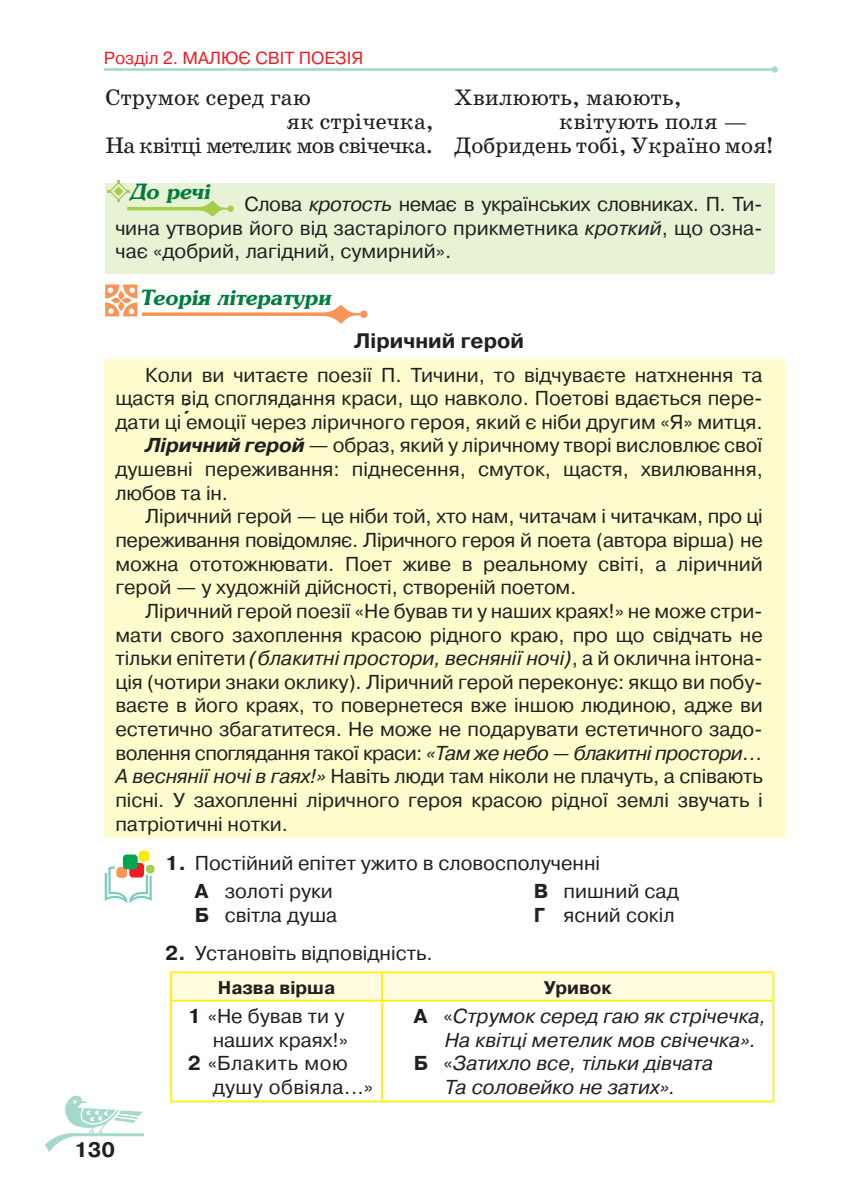
<style>
.page{position:relative;width:844px;height:1191px;background:#fff}
.page>*{position:absolute;margin:0;border:0;box-sizing:border-box;transform-origin:0 0}
.t1{font:22.75px "School Book C";color:#231f20}
.t2{font:22.75px "School Book C";letter-spacing:-.04em;color:#231f20}
.t3{font:italic 700 21px "AG Presquire C";color:#007d3c}
.t4{font:700 21px "Pragmatica C";color:#231f20}
.t5{font:20.12px/23.6px "Pragmatica C";letter-spacing:-.005em;color:#231f20}
.t6{font:italic 20.12px "Pragmatica C";color:#231f20}
.t7{font:italic 20.12px "Pragmatica C";letter-spacing:-.03em;color:#231f20}
.t8{font:20.12px "Pragmatica C";letter-spacing:.02em;color:#231f20}
.t9{font:20.12px "Pragmatica C";letter-spacing:.03em;color:#231f20}
.t10{font:700 18.38px "Pragmatica C";color:#231f20}
.t11{font:17.5px "Pragmatica C";color:#ee1d23}
.s1{font-style:italic}
.s2{font-weight:700;font-style:italic}
.s3{font-style:normal}
.s4{font-weight:700}
.s5{font-weight:700;font-style:normal}
</style>
<div class="page">
<hr style="left:70px;top:1133px;width:74px;height:3px;background:#a5d9cb">
<svg style="left:45px;top:1095px;width:97px;height:57px"></svg>
<hr style="left:104px;top:68px;width:670px;height:3px;background:#a5d9cb">
<div style="left:771px;top:66px;width:6px;height:7px;background:#a5d9cb;border-radius:50%"></div>
<div style="left:104px;top:360px;width:680px;height:478px;background:#fffbcc"></div>
<div style="left:105px;top:184px;width:669px;height:90px;background:#e8f2d5"></div>
<div style="left:172px;top:973px;width:600px;height:26px;background:#fffce0"></div>
<hr style="left:170px;top:971px;width:212px;height:2px;background:#fff101">
<hr style="left:170px;top:973px;width:2px;height:26px;background:#fff101">
<hr style="left:382px;top:971px;width:392px;height:2px;background:#fff101">
<hr style="left:381px;top:973px;width:2px;height:26px;background:#fff101">
<hr style="left:772px;top:973px;width:2px;height:26px;background:#fff101">
<hr style="left:170px;top:999px;width:212px;height:2px;background:#fff101">
<hr style="left:170px;top:1001px;width:2px;height:99px;background:#fff101">
<hr style="left:382px;top:999px;width:392px;height:2px;background:#fff101">
<hr style="left:381px;top:1001px;width:2px;height:99px;background:#fff101">
<hr style="left:772px;top:1001px;width:2px;height:99px;background:#fff101">
<hr style="left:170px;top:1100px;width:212px;height:2px;background:#fff101">
<hr style="left:382px;top:1100px;width:392px;height:2px;background:#fff101">
<hr style="left:127px;top:207px;width:88px;height:3px;background:#a4ce4c">
<svg style="left:188px;top:200px;width:46px;height:15px"></svg>
<svg style="left:108px;top:181px;width:21px;height:21px"></svg>
<svg style="left:142px;top:312px;width:170px;height:4px"></svg>
<svg style="left:312px;top:304px;width:55px;height:20px"></svg>
<svg style="left:105px;top:284px;width:32px;height:32px"></svg>
<svg style="left:105px;top:865px;width:48px;height:38px"></svg>
<div style="left:129px;top:862px;width:15px;height:15px;background:#ee1d23;border-radius:4px"></div>
<div style="left:116px;top:867px;width:11px;height:11px;background:#f79559;border-radius:4px"></div>
<div style="left:139px;top:850px;width:10px;height:11px;background:#ffea01;border-radius:4px"></div>
<div style="left:146px;top:864px;width:8px;height:9px;background:#a4ce4c;border-radius:4px"></div>
<div style="left:123px;top:854px;width:15px;height:15px;background:#00a54f;border-radius:4px"></div>
<p class="t11" style="left:104px;top:49px;width:261px">Розділ 2. МАЛЮЄ СВІТ ПОЕЗІЯ</p>
<p class="t1" style="left:105px;top:85px;width:207px">Струмок серед гаю</p>
<p class="t1" style="left:286px;top:109px;width:149px">як стрічечка,</p>
<p class="t2" style="left:105px;top:133px;width:329px">На квітці метелик мов свічечка.</p>
<p class="t1" style="left:454px;top:85px;width:229px">Хвилюють, маюють,</p>
<p class="t1" style="left:559px;top:109px;width:190px">квітують поля —</p>
<p class="t1" style="left:454px;top:133px;width:320px">Добридень тобі, Україно моя!</p>
<p class="t5" style="left:115px;top:192px;width:648px;text-align:justify;text-indent:129px">Слова <span class="s1">кротость</span> немає в українських словниках. П. Ти&shy;чина утворив його від застарілого прикметника <span class="s1">кроткий</span>, що озна&shy;чає «добрий, лагідний, сумирний».</p>
<p class="t3" style="left:131px;top:178px;width:81px">До речі</p>
<p class="t3" style="left:141px;top:284px;width:192px">Теорія літератури</p>
<p class="t4" style="left:354px;top:329px;width:171px">Ліричний герой</p>
<p class="t5" style="left:145px;top:363px;width:619px">Коли ви читаєте поезії П. Тичини, то відчуваєте натхнення та</p>
<p class="t5" style="left:115px;top:386px;width:648px">щастя від споглядання краси, що навколо. Поетові вдається пере-</p>
<p class="t5" style="left:115px;top:410px;width:648px">дати ці емоції через ліричного героя, який є ніби другим «Я» митця.</p>
<p class="t5" style="left:145px;top:434px;width:619px"><span class="s2">Ліричний герой</span> — образ, який у ліричному творі висловлює свої</p>
<p class="t5" style="left:115px;top:457px;width:648px">душевні переживання: піднесення, смуток, щастя, хвилювання,</p>
<p class="t5" style="left:115px;top:481px;width:114px">любов та ін.</p>
<p class="t5" style="left:145px;top:505px;width:619px">Ліричний герой — це ніби той, хто нам, читачам і читачкам, про ці</p>
<p class="t5" style="left:115px;top:528px;width:648px">переживання повідомляє. Ліричного героя й поета (автора вірша) не</p>
<p class="t5" style="left:115px;top:552px;width:648px">можна ототожнювати. Поет живе в реальному світі, а ліричний</p>
<p class="t5" style="left:115px;top:575px;width:462px">герой — у художній дійсності, створеній поетом.</p>
<p class="t5" style="left:145px;top:599px;width:619px">Ліричний герой поезії «Не бував ти у наших краях!» не може стри-</p>
<p class="t5" style="left:115px;top:623px;width:648px">мати свого захоплення красою рідного краю, про що свідчать не</p>
<p class="t6" style="left:115px;top:647px;width:648px"><span class="s3">тільки епітети</span> (блакитні простори, веснянії ночі)<span class="s3">, а й оклична інтона-</span></p>
<p class="t5" style="left:115px;top:670px;width:648px">ція (чотири знаки оклику). Ліричний герой переконує: якщо ви побу-</p>
<p class="t5" style="left:115px;top:694px;width:648px">ваєте в його краях, то повернетеся вже іншою людиною, адже ви</p>
<p class="t5" style="left:115px;top:717px;width:648px">естетично збагатитеся. Не може не подарувати естетичного задо-</p>
<p class="t7" style="left:115px;top:742px;width:648px"><span class="s3">волення споглядання такої краси:</span> «Там же небо — блакитні простори...</p>
<p class="t5" style="left:115px;top:764px;width:648px"><span class="s1">А веснянії ночі в гаях!»</span> Навіть люди там ніколи не плачуть, а співають</p>
<p class="t5" style="left:115px;top:788px;width:648px">пісні. У захопленні ліричного героя красою рідної землі звучать і</p>
<p class="t5" style="left:115px;top:812px;width:174px">патріотичні нотки.</p>
<p class="t5" style="left:195px;top:848px;width:406px;line-height:28.5px;text-indent:-30px"><span class="s4">1.</span> Постійний епітет ужито в словосполученні<br><span class="s4">А</span> золоті руки</p>
<p class="t5" style="left:195px;top:903px;width:144px"><span class="s4">Б</span> світла душа</p>
<p class="t5" style="left:533px;top:879px;width:146px"><span class="s4">В</span> пишний сад<br><span class="s4">Г</span> ясний сокіл</p>
<p class="t4" style="left:74px;top:1137px;width:43px">130</p>
<p class="t5" style="left:165px;top:941px;width:269px"><span class="s4">2.</span> Установіть відповідність.</p>
<p class="t10" style="left:218px;top:977px;width:119px">Назва вірша</p>
<p class="t10" style="left:543px;top:977px;width:69px">Уривок</p>
<p class="t5" style="left:188px;top:1004px;width:158px"><span class="s4">1</span> «Не бував ти у</p>
<p class="t5" style="left:213px;top:1028px;width:137px">наших краях!»</p>
<p class="t9" style="left:188px;top:1052px;width:161px"><span class="s4">2</span> «Блакить мою</p>
<p class="t8" style="left:213px;top:1076px;width:162px">душу обвіяла...»</p>
<p class="t6" style="left:414px;top:1005px;width:354px"><span class="s5">А</span> <span class="s3">«</span>Струмок серед гаю як стрічечка,</p>
<p class="t6" style="left:444px;top:1029px;width:313px">На квітці метелик мов свічечка».</p>
<p class="t6" style="left:414px;top:1052px;width:301px"><span class="s5">Б</span> <span class="s3">«</span>Затихло все, тільки дівчата</p>
<p class="t6" style="left:444px;top:1076px;width:232px">Та соловейко не затих».</p>
</div>
